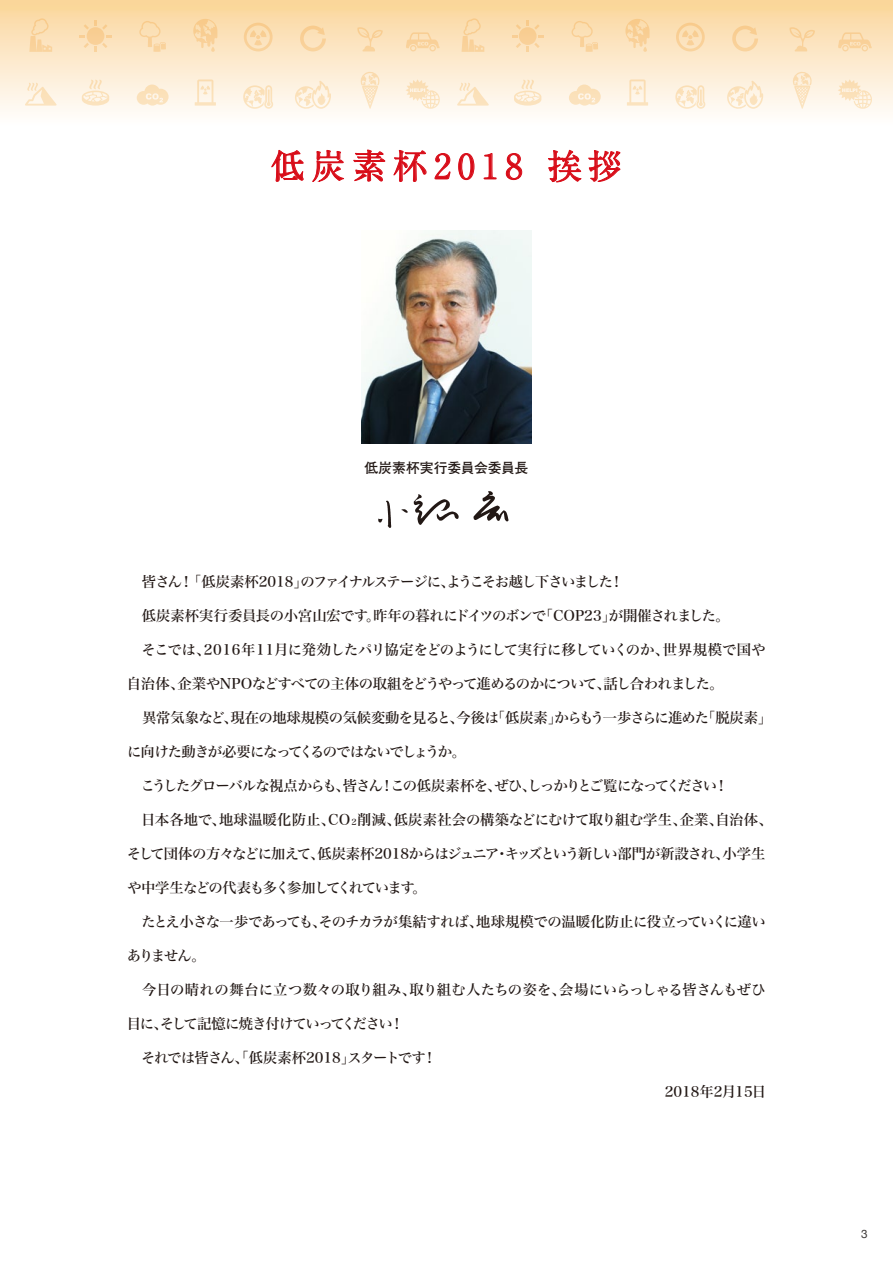
<style>
.page{position:relative;width:893px;height:1263px;background:#fff}
.page>*{position:absolute;margin:0;border:0;box-sizing:border-box;transform-origin:0 0}
.t1{font:700 34.05px "A1 Mincho Std";letter-spacing:.2em;color:#d80c18}
.t2{font:14.4px "Hira Min Std W5";letter-spacing:-.05em;color:#221815}
.t3{font:14.4px "Hira Min Std W5";letter-spacing:-.085em;color:#221815}
.t4{font:14.4px "Hira Min Std W5";letter-spacing:-.01em;color:#221815}
.t5{font:14.4px "Hira Min Std W5";letter-spacing:.015em;color:#221815}
.t6{font:14.4px "Hira Min Std W5";letter-spacing:-.025em;color:#221815}
.t7{font:14.4px "Hira Min Std W5";letter-spacing:-.005em;color:#221815}
.t8{font:14.4px "Hira Min Std W5";letter-spacing:-.095em;color:#221815}
.t9{font:14.4px "Hira Min Std W5";letter-spacing:-.08em;color:#221815}
.t10{font:14.4px "Hira Min Std W5";letter-spacing:-.1em;color:#221815}
.t11{font:14.4px "Hira Min Std W5";color:#221815}
.t12{font:700 13.8px "Futo Go B101 Pro";color:#221815}
.t13{font:11.7px "Helvetica Neue";color:#3e3a39}
.s1{font-size:8.4px}
</style>
<div class="page">
<div style="left:0;top:0;width:893px;height:170px;background:linear-gradient(to bottom,#fad8a2,#fff)"></div>
<svg style="left:80px;top:21px;width:31px;height:31px"></svg>
<svg style="left:193px;top:19px;width:24px;height:33px"></svg>
<svg style="left:25px;top:83px;width:32px;height:23px"></svg>
<svg style="left:29px;top:18px;width:23px;height:34px"></svg>
<svg style="left:82px;top:80px;width:27px;height:26px"></svg>
<svg style="left:137px;top:85px;width:32px;height:21px"></svg>
<svg style="left:195px;top:79px;width:21px;height:27px"></svg>
<svg style="left:139px;top:21px;width:27px;height:31px"></svg>
<svg style="left:361px;top:72px;width:18px;height:37px"></svg>
<svg style="left:295px;top:81px;width:36px;height:28px"></svg>
<svg style="left:243px;top:85px;width:30px;height:24px"></svg>
<svg style="left:406px;top:79px;width:34px;height:30px"></svg>
<svg style="left:406px;top:32px;width:34px;height:19px"></svg>
<svg style="left:357px;top:27px;width:26px;height:24px"></svg>
<svg style="left:244px;top:23px;width:29px;height:28px"></svg>
<svg style="left:300px;top:26px;width:26px;height:25px"></svg>
<svg style="left:512px;top:21px;width:31px;height:31px"></svg>
<svg style="left:625px;top:19px;width:25px;height:33px"></svg>
<svg style="left:457px;top:83px;width:32px;height:23px"></svg>
<svg style="left:462px;top:18px;width:22px;height:34px"></svg>
<svg style="left:514px;top:80px;width:27px;height:26px"></svg>
<svg style="left:569px;top:85px;width:32px;height:21px"></svg>
<svg style="left:627px;top:79px;width:21px;height:27px"></svg>
<svg style="left:571px;top:21px;width:27px;height:31px"></svg>
<svg style="left:793px;top:72px;width:19px;height:37px"></svg>
<svg style="left:727px;top:81px;width:36px;height:28px"></svg>
<svg style="left:675px;top:85px;width:30px;height:24px"></svg>
<svg style="left:838px;top:79px;width:34px;height:30px"></svg>
<svg style="left:838px;top:32px;width:34px;height:19px"></svg>
<svg style="left:789px;top:27px;width:26px;height:24px"></svg>
<svg style="left:676px;top:23px;width:29px;height:28px"></svg>
<svg style="left:732px;top:26px;width:26px;height:25px"></svg>
<img style="left:361px;top:231px;width:171px;height:212px">
<svg style="left:271px;top:147px;width:33px;height:35px"></svg>
<svg style="left:312px;top:140px;width:33px;height:42px"></svg>
<svg style="left:353px;top:149px;width:33px;height:33px"></svg>
<svg style="left:393px;top:141px;width:34px;height:41px"></svg>
<svg style="left:434px;top:153px;width:17px;height:27px"></svg>
<svg style="left:458px;top:153px;width:17px;height:27px"></svg>
<svg style="left:483px;top:153px;width:14px;height:27px"></svg>
<svg style="left:505px;top:153px;width:18px;height:27px"></svg>
<svg style="left:548px;top:136px;width:34px;height:47px"></svg>
<svg style="left:588px;top:134px;width:33px;height:48px"></svg>
<svg style="left:473px;top:491px;width:35px;height:30px"></svg>
<svg style="left:401px;top:509px;width:7px;height:4px"></svg>
<svg style="left:414px;top:494px;width:45px;height:31px"></svg>
<svg style="left:378px;top:501px;width:13px;height:27px"></svg>
<h1 class="t1" style="left:271px;top:138px;width:353px">低炭素杯2018 挨拶</h1>
<p class="t12" style="left:365px;top:457px;width:165px">低炭素杯実行委員会委員長</p>
<p class="t8" style="left:128px;top:571px;width:509px">　皆さん！「低炭素杯2018」のファイナルステージに、ようこそお越し下さいました！　</p>
<p class="t6" style="left:128px;top:605px;width:604px">　低炭素杯実行委員長の小宮山宏です。昨年の暮れにドイツのボンで「COP23」が開催されました。</p>
<p class="t4" style="left:141px;top:639px;width:626px">そこでは、2016年11月に発効したパリ協定をどのようにして実行に移していくのか、世界規模で国や</p>
<p class="t2" style="left:127px;top:673px;width:598px">自治体、企業やNPOなどすべての主体の取組をどうやって進めるのかについて、話し合われました。</p>
<p class="t2" style="left:142px;top:707px;width:632px">異常気象など、現在の地球規模の気候変動を見ると、今後は「低炭素」からもう一歩さらに進めた「脱炭素」</p>
<p class="t9" style="left:127px;top:741px;width:341px">に向けた動きが必要になってくるのではないでしょうか。</p>
<p class="t3" style="left:128px;top:775px;width:602px">　こうしたグローバルな視点からも、皆さん！この低炭素杯を、ぜひ、しっかりとご覧になってください！</p>
<p class="t5" style="left:141px;top:809px;width:633px">日本各地で、地球温暖化防止、CO<span class="s1">２</span>削減、低炭素社会の構築などにむけて取り組む学生、企業、自治体、</p>
<p class="t2" style="left:127px;top:843px;width:640px">そして団体の方々などに加えて、低炭素杯2018からはジュニア・キッズという新しい部門が新設され、小学生</p>
<p class="t10" style="left:127px;top:877px;width:301px">や中学生などの代表も多く参加してくれています。</p>
<p class="t2" style="left:128px;top:911px;width:640px">　たとえ小さな一歩であっても、そのチカラが集結すれば、地球規模での温暖化防止に役立っていくに違い</p>
<p class="t2" style="left:127px;top:945px;width:80px">ありません。</p>
<p class="t7" style="left:142px;top:979px;width:625px">今日の晴れの舞台に立つ数々の取り組み、取り組む人たちの姿を、会場にいらっしゃる皆さんもぜひ</p>
<p class="t3" style="left:127px;top:1013px;width:279px">目に、そして記憶に焼き付けていってください！</p>
<p class="t2" style="left:128px;top:1047px;width:311px">　それでは皆さん、「低炭素杯2018」スタートです！</p>
<p class="t11" style="left:665px;top:1081px;width:103px">2018年2月15日</p>
<p class="t13" style="left:861px;top:1225px;width:8px">3</p>
</div>
